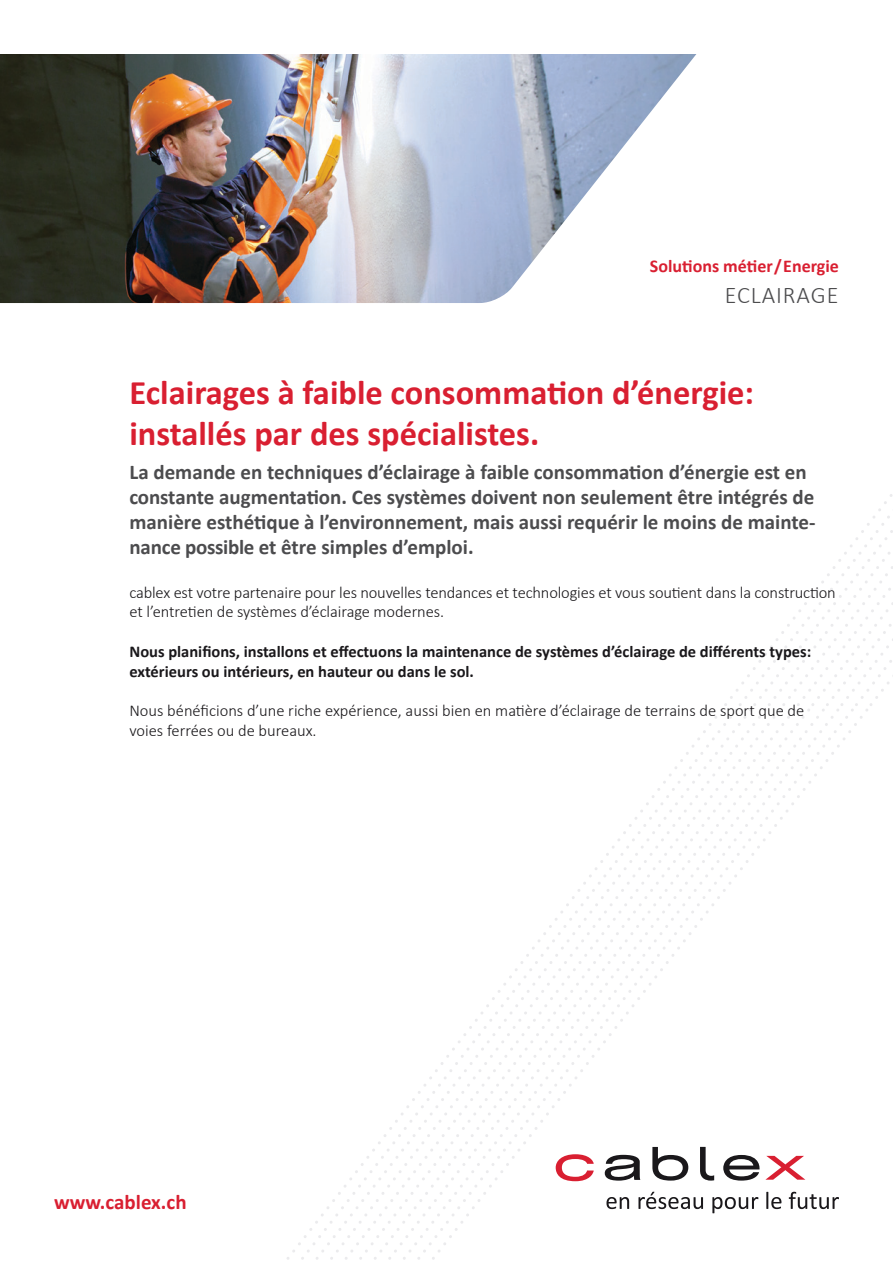
<style>
.page{position:relative;width:893px;height:1263px;background:#fff}
.page>*{position:absolute;margin:0;border:0;box-sizing:border-box;transform-origin:0 0}
.t1{font:700 34.5px/41.4px "Calibri";color:#d91f31}
.t2{font:300 24px "Calibri";letter-spacing:.035em;color:#4c4c4e}
.t3{font:700 21px/25.2px "Calibri";color:#4c4c4e}
.t4{font:700 21px "Calibri";color:#d91f31}
.t5{font:700 18px "Calibri";color:#d91f31}
.t6{font:300 16.5px/19.8px "Calibri";letter-spacing:-.01em;color:#1a181b}
.t7{font:700 16.5px/19.8px "Calibri";color:#1a181b}
</style>
<div class="page">
<svg style="left:418px;top:709px;width:450px;height:551px"></svg>
<svg style="left:823px;top:494px;width:70px;height:212px"></svg>
<img style="left:0;top:54px;width:696px;height:249px">
<svg style="left:556px;top:1154px;width:38px;height:27px"></svg>
<svg style="left:723px;top:1155px;width:82px;height:25px"></svg>
<svg style="left:652px;top:1147px;width:36px;height:33px"></svg>
<svg style="left:700px;top:1147px;width:14px;height:33px"></svg>
<svg style="left:605px;top:1155px;width:35px;height:25px"></svg>
<svg style="left:606px;top:1197px;width:23px;height:12px"></svg>
<svg style="left:638px;top:1192px;width:65px;height:17px"></svg>
<svg style="left:712px;top:1197px;width:46px;height:16px"></svg>
<svg style="left:766px;top:1192px;width:15px;height:17px"></svg>
<svg style="left:789px;top:1192px;width:50px;height:17px"></svg>
<p class="t5" style="left:650px;top:254px;width:191px">Solutions métier/Energie</p>
<h2 class="t2" style="left:725px;top:280px;width:112px">Eclairage</h2>
<h1 class="t1" style="left:129px;top:371px;width:626px">Eclairages à faible consommation d’énergie: installés par des spécialistes.</h1>
<p class="t3" style="left:129px;top:459px;width:687px">La demande en techniques d’éclairage à faible consommation d’énergie est en constante augmentation. Ces systèmes doivent non seulement être intégrés de manière esthétique à l’environnement, mais aussi requérir le moins de mainte&shy;nance possible et être simples d’emploi.</p>
<p class="t6" style="left:129px;top:582px;width:708px">cablex est votre partenaire pour les nouvelles tendances et technologies et vous soutient dans la construction et l’entretien de systèmes d’éclairage modernes.</p>
<p class="t7" style="left:129px;top:642px;width:683px">Nous planifions, installons et effectuons la maintenance de systèmes d’éclairage de différents types: extérieurs ou intérieurs, en hauteur ou dans le sol.</p>
<p class="t6" style="left:129px;top:701px;width:676px">Nous bénéficions d’une riche expérience, aussi bien en matière d’éclairage de terrains de sport que de voies ferrées ou de bureaux.</p>
<p class="t4" style="left:54px;top:1188px;width:134px">www.cablex.ch</p>
</div>
